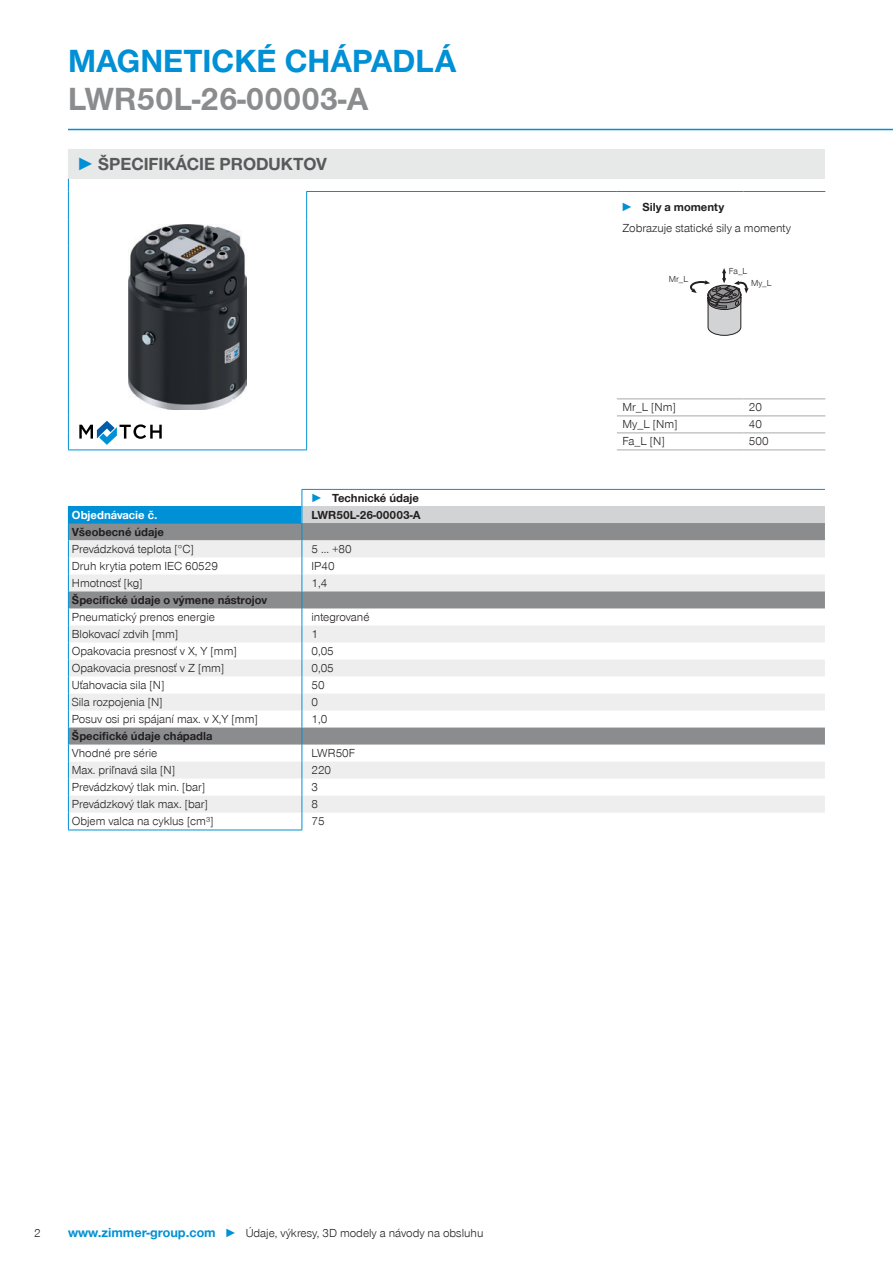
<style>
.page{position:relative;width:893px;height:1263px;background:#fff}
.page>*{position:absolute;margin:0;border:0;box-sizing:border-box;transform-origin:0 0}
.t1{font:700 33px "Zimmer Group Sans Global";color:#0090d5}
.t2{font:700 33px "Zimmer Group Sans Global";color:#8a8c8e}
.t3{font:700 18px "Zimmer Group Sans Global";color:#58595b}
.t4{font:300 12px/20.9px "Zimmer Group Sans Global";color:#231f20}
.t5{font:700 12px "Zimmer Group Sans Global";color:#231f20}
.t6{font:700 12px "Zimmer Group Sans Global";color:#fff}
.t7{font:300 9px "Zimmer Group Sans Global";color:#231f20}
.s1{font-family:"Zimmer Group Sans";color:#0090d5}
.s2{color:#0090d5}
.s3{font-family:"Zimmer Group Sans";font-weight:700;color:#0090d5}
.s4{font-weight:700}
.s5{font-weight:700;font-size:13.5px;color:#0090d5}
</style>
<div class="page">
<svg style="left:79px;top:421px;width:83px;height:24px"></svg>
<hr style="left:68px;top:129px;width:825px;height:1px;background:#0090d5">
<div style="left:68px;top:149px;width:757px;height:30px;background:#e7e8e8"></div>
<hr style="left:68px;top:449px;width:239px;height:1px;background:#0090d5">
<hr style="left:306px;top:191px;width:311px;height:1px;background:#0090d5">
<hr style="left:617px;top:191px;width:126px;height:1px;background:#0090d5">
<hr style="left:743px;top:191px;width:82px;height:1px;background:#0090d5">
<hr style="left:617px;top:398px;width:126px;height:1px;background:#a7a9ac">
<hr style="left:743px;top:398px;width:82px;height:1px;background:#a7a9ac">
<hr style="left:617px;top:415px;width:126px;height:1px;background:#a7a9ac">
<hr style="left:743px;top:415px;width:82px;height:1px;background:#a7a9ac">
<hr style="left:617px;top:432px;width:126px;height:1px;background:#a7a9ac">
<hr style="left:743px;top:432px;width:82px;height:1px;background:#a7a9ac">
<svg style="left:306px;top:192px;width:1px;height:54px"></svg>
<hr style="left:68px;top:246px;width:1px;height:136px;background:#0090d5">
<hr style="left:306px;top:246px;width:1px;height:136px;background:#0090d5">
<svg style="left:68px;top:382px;width:1px;height:67px"></svg>
<svg style="left:306px;top:382px;width:1px;height:67px"></svg>
<svg style="left:68px;top:179px;width:1px;height:67px"></svg>
<hr style="left:617px;top:449px;width:126px;height:1px;background:#a7a9ac">
<hr style="left:743px;top:449px;width:82px;height:1px;background:#a7a9ac">
<img style="left:129px;top:225px;width:117px;height:185px">
<svg style="left:690px;top:268px;width:58px;height:68px"></svg>
<hr style="left:302px;top:489px;width:523px;height:1px;background:#0090d5">
<hr style="left:68px;top:830px;width:234px;height:1px;background:#0090d5">
<svg style="left:68px;top:490px;width:757px;height:340px"></svg>
<h1 class="t1" style="left:68px;top:42px;width:390px">MAGNETICKÉ CHÁPADLÁ</h1>
<h1 class="t2" style="left:68px;top:79px;width:302px">LWR50L-26-00003-A</h1>
<h2 class="t3" style="left:77px;top:153px;width:252px"><span class="s1">►</span> ŠPECIFIKÁCIE PRODUKTOV</h2>
<p class="t5" style="left:311px;top:491px;width:110px"><span class="s2">►</span> Technické údaje</p>
<p class="t6" style="left:72px;top:507px;width:87px">Objednávacie č.</p>
<p class="t5" style="left:311px;top:507px;width:111px">LWR50L-26-00003-A</p>
<p class="t5" style="left:72px;top:525px;width:94px">Všeobecné údaje</p>
<p class="t4" style="left:72px;top:538px;width:124px">Prevádzková teplota [°C]</p>
<p class="t4" style="left:311px;top:538px;width:42px">5 ... +80</p>
<p class="t4" style="left:72px;top:555px;width:148px">Druh krytia potem IEC 60529</p>
<p class="t4" style="left:311px;top:555px;width:25px">IP40</p>
<p class="t4" style="left:72px;top:572px;width:72px">Hmotnosť [kg]</p>
<p class="t4" style="left:311px;top:572px;width:17px">1,4</p>
<p class="t5" style="left:72px;top:593px;width:196px">Špecifické údaje o výmene nástrojov</p>
<p class="t4" style="left:72px;top:606px;width:145px">Pneumatický prenos energie</p>
<p class="t4" style="left:311px;top:606px;width:59px">integrované</p>
<p class="t4" style="left:72px;top:623px;width:108px">Blokovací zdvih [mm]</p>
<p class="t4" style="left:311px;top:623px;width:8px">1</p>
<p class="t4" style="left:72px;top:640px;width:166px">Opakovacia presnosť v X, Y [mm]</p>
<p class="t4" style="left:311px;top:640px;width:24px">0,05</p>
<p class="t4" style="left:72px;top:657px;width:154px">Opakovacia presnosť v Z [mm]</p>
<p class="t4" style="left:311px;top:657px;width:24px">0,05</p>
<p class="t4" style="left:72px;top:674px;width:94px">Uťahovacia sila [N]</p>
<p class="t4" style="left:311px;top:674px;width:15px">50</p>
<p class="t4" style="left:72px;top:691px;width:92px">Sila rozpojenia [N]</p>
<p class="t4" style="left:311px;top:691px;width:8px">0</p>
<p class="t4" style="left:72px;top:708px;width:187px">Posuv osi pri spájaní max. v X,Y [mm]</p>
<p class="t4" style="left:311px;top:708px;width:17px">1,0</p>
<p class="t5" style="left:72px;top:729px;width:142px">Špecifické údaje chápadla</p>
<p class="t4" style="left:72px;top:742px;width:87px">Vhodné pre série</p>
<p class="t4" style="left:311px;top:742px;width:45px">LWR50F</p>
<p class="t4" style="left:72px;top:759px;width:105px">Max. priľnavá sila [N]</p>
<p class="t4" style="left:311px;top:759px;width:21px">220</p>
<p class="t4" style="left:72px;top:776px;width:135px">Prevádzkový tlak min. [bar]</p>
<p class="t4" style="left:311px;top:776px;width:8px">3</p>
<p class="t4" style="left:72px;top:793px;width:137px">Prevádzkový tlak max. [bar]</p>
<p class="t4" style="left:311px;top:793px;width:8px">8</p>
<p class="t4" style="left:72px;top:810px;width:143px">Objem valca na cyklus [cm³]</p>
<p class="t4" style="left:311px;top:810px;width:15px">75</p>
<p class="t4" style="left:621px;top:196px;width:172px"><span class="s3">►</span> <span class="s4">Sily a momenty<br></span>Zobrazuje statické sily a momenty</p>
<p class="t7" style="left:669px;top:274px;width:21px">Mr_L</p>
<p class="t7" style="left:729px;top:266px;width:20px">Fa_L</p>
<p class="t7" style="left:751px;top:278px;width:22px">My_L</p>
<p class="t4" style="left:622px;top:397px;width:55px">Mr_L [Nm]</p>
<p class="t4" style="left:749px;top:397px;width:15px">20</p>
<p class="t4" style="left:622px;top:414px;width:57px">My_L [Nm]</p>
<p class="t4" style="left:749px;top:414px;width:15px">40</p>
<p class="t4" style="left:622px;top:431px;width:44px">Fa_L [N]</p>
<p class="t4" style="left:749px;top:431px;width:21px">500</p>
<p class="t4" style="left:34px;top:1222px;width:8px">2</p>
<p class="t4" style="left:68px;top:1222px;width:417px"><span class="s5">www.zimmer-group.com</span> <span class="s2">►</span> Údaje, výkresy, 3D modely a návody na obsluhu</p>
</div>
